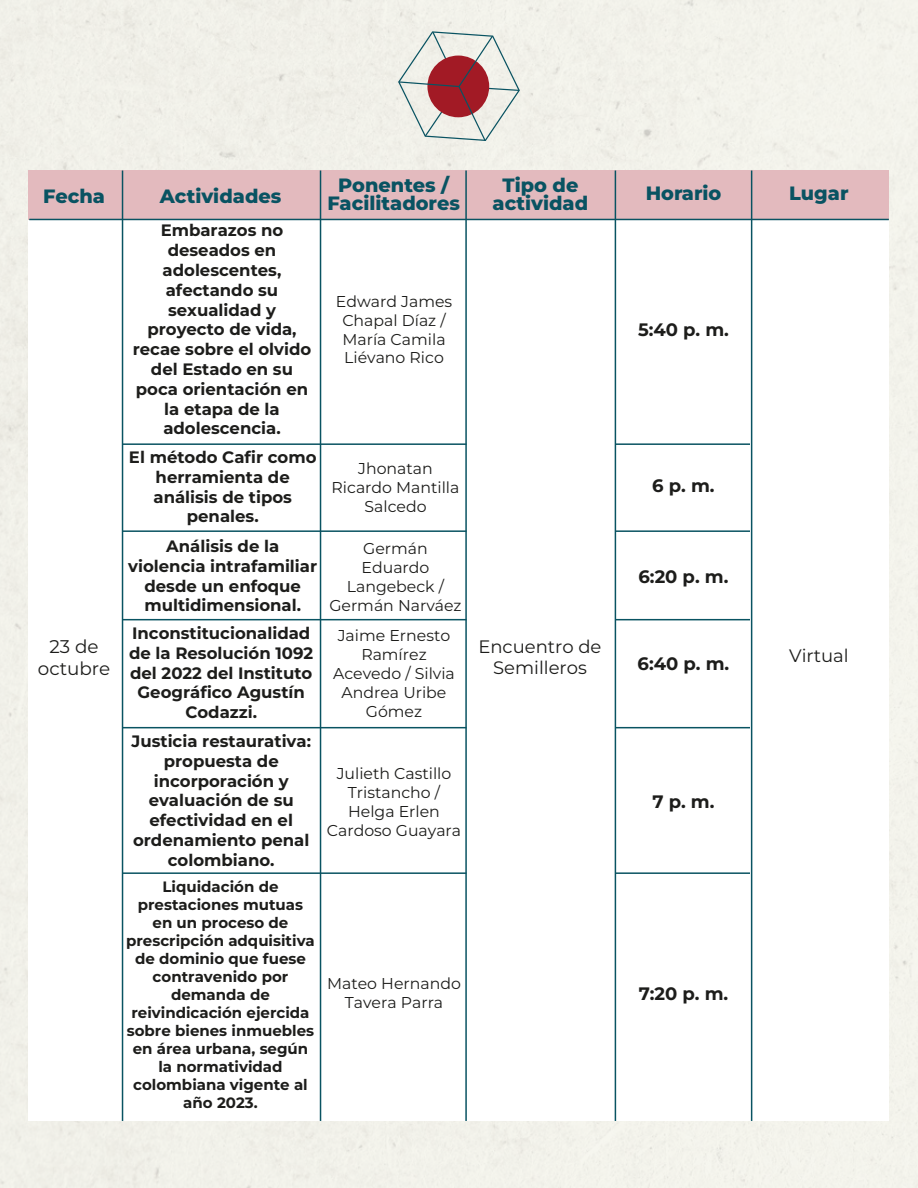
<style>
.page{position:relative;width:918px;height:1188px;background:#fff}
.page>*{position:absolute;margin:0;border:0;box-sizing:border-box;transform-origin:0 0}
.t1{font:800 19.2px/18.3px "Montserrat";color:#095362;text-align:center}
.t2{font:18.3px/22px "Montserrat";color:#1d1d1b;text-align:center}
.t3{font:700 18px "Montserrat";color:#1d1d1b}
.t4{font:18px/21.6px "Montserrat";color:#1d1d1b;text-align:center}
.t5{font:700 16.5px/19.8px "Montserrat";color:#1d1d1b;text-align:center}
.t6{font:15.75px/18.9px "Montserrat";color:#1d1d1b;text-align:center}
.t7{font:700 15px/18px "Montserrat";color:#1d1d1b;text-align:center}
</style>
<div class="page">
<div style="left:28px;top:170px;width:862px;height:50px;background:#e3babe"></div>
<hr style="left:29px;top:219px;width:860px;height:1px;background:#095362">
<hr style="left:320px;top:171px;width:1px;height:950px;background:#095362">
<hr style="left:122px;top:171px;width:1px;height:950px;background:#095362">
<hr style="left:465px;top:171px;width:2px;height:950px;background:#095362">
<hr style="left:615px;top:171px;width:1px;height:950px;background:#095362">
<hr style="left:751px;top:171px;width:1px;height:950px;background:#095362">
<svg style="left:398px;top:31px;width:122px;height:110px;background:#d2b8b6"></svg>
<hr style="left:122px;top:443px;width:344px;height:2px;background:#095362">
<hr style="left:616px;top:443px;width:134px;height:2px;background:#095362">
<hr style="left:122px;top:530px;width:344px;height:2px;background:#095362">
<hr style="left:616px;top:530px;width:134px;height:2px;background:#095362">
<hr style="left:122px;top:619px;width:344px;height:1px;background:#095362">
<hr style="left:616px;top:619px;width:134px;height:1px;background:#095362">
<hr style="left:122px;top:727px;width:344px;height:1px;background:#095362">
<hr style="left:616px;top:727px;width:134px;height:1px;background:#095362">
<hr style="left:122px;top:872px;width:344px;height:2px;background:#095362">
<hr style="left:616px;top:872px;width:134px;height:2px;background:#095362">
<p class="t1" style="left:43px;top:186px;width:63px">Fecha</p>
<p class="t1" style="left:160px;top:186px;width:123px">Actividades</p>
<p class="t1" style="left:327px;top:175px;width:134px">Ponentes /<br>Facilitadores</p>
<p class="t1" style="left:493px;top:175px;width:97px">Tipo de actividad</p>
<p class="t1" style="left:646px;top:183px;width:77px">Horario</p>
<p class="t1" style="left:789px;top:183px;width:61px">Lugar</p>
<p class="t5" style="left:133px;top:220px;width:180px">Embarazos no deseados en adolescentes, afectando su sexualidad y proyecto de vida, recae sobre el olvido del Estado en su poca orientación en la etapa de la adolescencia.</p>
<p class="t5" style="left:129px;top:446px;width:189px">El método Cafir como herramienta de análisis de tipos penales.</p>
<p class="t6" style="left:336px;top:291px;width:118px">Edward James<br>Chapal Díaz /<br>María Camila<br>Liévano Rico</p>
<p class="t6" style="left:332px;top:459px;width:129px">Jhonatan<br>Ricardo Mantilla<br>Salcedo</p>
<p class="t5" style="left:128px;top:535px;width:190px">Análisis de la violencia intrafamiliar desde un enfoque multidimensional.</p>
<p class="t6" style="left:329px;top:539px;width:134px">Germán<br>Eduardo<br>Langebeck /<br>Germán Narváez</p>
<p class="t3" style="left:638px;top:316px;width:92px">5:40 p. m.</p>
<p class="t3" style="left:652px;top:473px;width:64px">6 p. m.</p>
<p class="t3" style="left:639px;top:563px;width:91px">6:20 p. m.</p>
<p class="t5" style="left:129px;top:622px;width:186px">Inconstitucionalidad de la Resolución 1092 del 2022 del Instituto<br>Geográfico Agustín<br>Codazzi.</p>
<p class="t6" style="left:333px;top:626px;width:123px">Jaime Ernesto<br>Ramírez<br>Acevedo / Silvia<br>Andrea Uribe<br>Gómez</p>
<p class="t2" style="left:38px;top:635px;width:74px">23 de octubre</p>
<p class="t4" style="left:478px;top:635px;width:125px">Encuentro de<br>Semilleros</p>
<p class="t4" style="left:789px;top:644px;width:61px">Virtual</p>
<p class="t3" style="left:638px;top:650px;width:93px">6:40 p. m.</p>
<p class="t5" style="left:131px;top:730px;width:181px">Justicia restaurativa: propuesta de incorporación y evaluación de su efectividad en el ordenamiento penal colombiano.</p>
<p class="t7" style="left:126px;top:877px;width:190px">Liquidación de prestaciones mutuas en un proceso de prescripción adquisitiva de dominio que fuese contravenido por demanda de reivindicación ejercida sobre bienes inmuebles en área urbana, según la normatividad colombiana vigente al año 2023.</p>
<p class="t6" style="left:327px;top:764px;width:136px">Julieth Castillo<br>Tristancho /<br>Helga Erlen<br>Cardoso Guayara</p>
<p class="t6" style="left:327px;top:974px;width:135px">Mateo Hernando<br>Tavera Parra</p>
<p class="t3" style="left:652px;top:789px;width:64px">7 p. m.</p>
<p class="t3" style="left:639px;top:981px;width:91px">7:20 p. m.</p>
</div>
